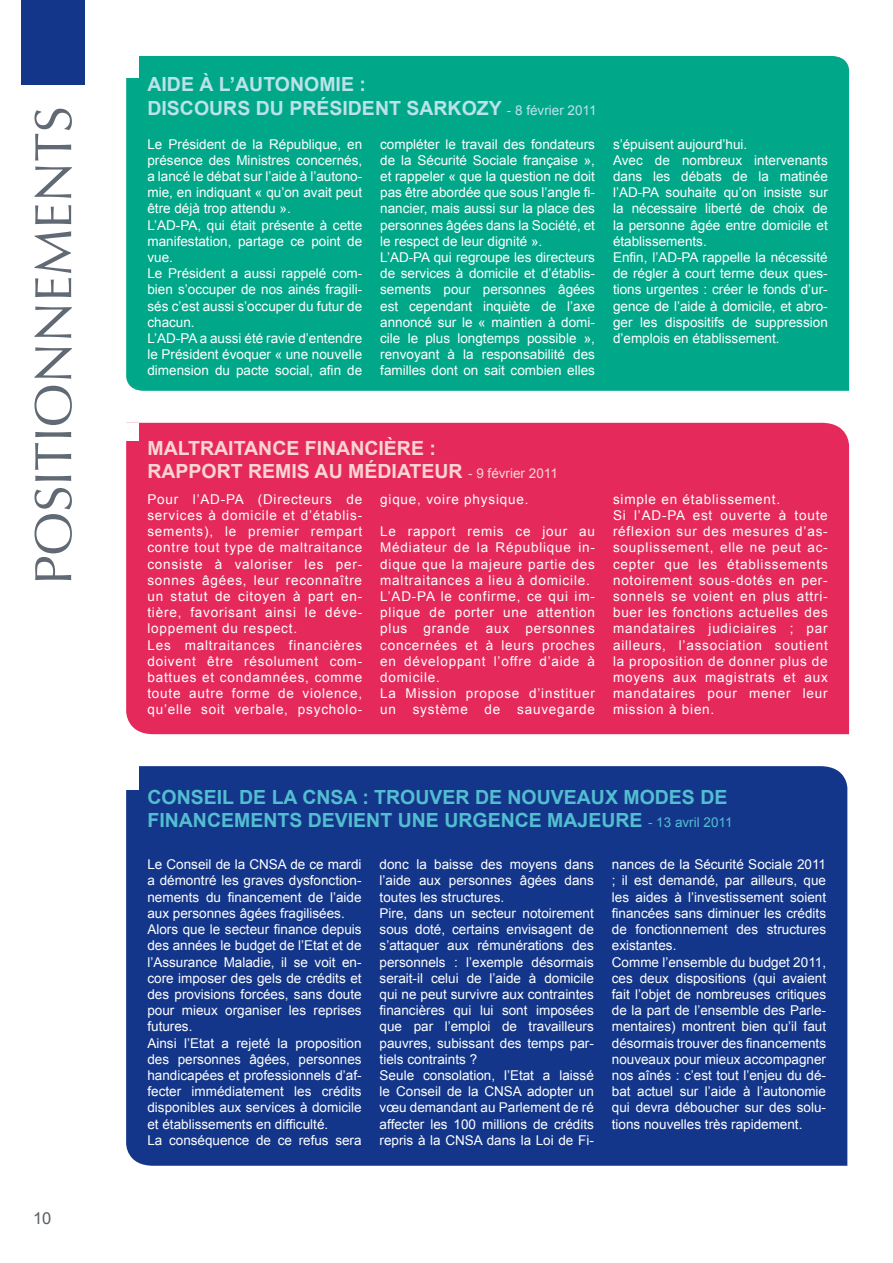
<style>
.page{position:relative;width:893px;height:1263px;background:#fff}
.page>*{position:absolute;margin:0;border:0;box-sizing:border-box;transform-origin:0 0}
.t1{font:52.5px "Optima";color:#616a74}
.t2{font:700 19.5px "Arial";color:#53bed0}
.t3{font:700 19.5px "Arial";color:#fad5d4}
.t4{font:700 19.5px "Arial";color:#bce2ea}
.t5{font:16.5px "Arial";color:#576065}
.t6{font:13.5px/16.2px "Arial";color:#fff}
.t7{font:13.5px/16.2px "Arial";letter-spacing:.06em;color:#fff}
.t8{font:13.5px "Arial";color:#bce2ea}
.t9{font:13.5px "Arial";color:#fad5d4}
.t10{font:13.5px "Arial";color:#53bed0}
.s1{font-weight:700;font-size:19.5px}
</style>
<div class="page">
<div style="left:21px;top:0;width:64px;height:85px;background:#13368a"></div>
<div style="left:126px;top:766px;width:721px;height:400px;background:#13368a"></div>
<div style="left:126px;top:766px;width:12px;height:24px;background:#fff"></div>
<div style="left:126px;top:423px;width:723px;height:311px;background:#e52a5b"></div>
<div style="left:126px;top:423px;width:12px;height:18px;background:#fff"></div>
<div style="left:126px;top:56px;width:723px;height:335px;background:#00a889"></div>
<div style="left:126px;top:56px;width:12px;height:21px;background:#fff"></div>
<h1 class="t1" style="left:23px;top:585px;width:480px;rotate:-90deg">POSITIONNEMENTS</h1>
<p class="t5" style="left:33px;top:1207px;width:20px">10</p>
<h2 class="t4" style="left:147px;top:72px;width:26px">AIDE</h2>
<h2 class="t4" style="left:199px;top:72px;width:42px">À L’AUTONOMIE</h2>
<h2 class="t4" style="left:359px;top:72px;width:8px">:</h2>
<h2 class="t4" style="left:147px;top:95px;width:14px">DISCOURS</h2>
<h2 class="t4" style="left:256px;top:95px;width:60px">DU PRÉSIDENT</h2>
<p class="t8" style="left:406px;top:101px;width:192px"><span class="s1">SARKOZY</span> - 8 février 2011</p>
<p class="t6" style="left:147px;top:136px;width:216px">Le Président de la République, en présence des Ministres concernés, a lancé le débat sur l’aide à l’autono&shy;mie, en indiquant « qu’on avait peut être déjà trop attendu ».<br>L’AD-PA, qui était présente à cette manifestation, partage ce point de vue.<br>Le Président a aussi rappelé com&shy;bien s’occuper de nos ainés fragili&shy;sés c’est aussi s’occuper du futur de chacun.<br>L’AD-PA a aussi été ravie d’entendre le Président évoquer « une nouvelle dimension du pacte social, afin de</p>
<p class="t6" style="left:380px;top:136px;width:216px">compléter le travail des fondateurs de la Sécurité Sociale française », et rappeler « que la question ne doit pas être abordée que sous l’angle fi&shy;nancier, mais aussi sur la place des personnes âgées dans la Société, et le respect de leur dignité ».<br>L’AD-PA qui regroupe les directeurs de services à domicile et d’établis&shy;sements pour personnes âgées est cependant inquiète de l’axe annoncé sur le « maintien à domi&shy;cile le plus longtemps possible », renvoyant à la responsabilité des familles dont on sait combien elles</p>
<p class="t6" style="left:613px;top:136px;width:216px">s’épuisent aujourd’hui.<br>Avec de nombreux intervenants dans les débats de la matinée l’AD-PA souhaite qu’on insiste sur la nécessaire liberté de choix de la personne âgée entre domicile et établissements.<br>Enfin, l’AD-PA rappelle la nécessité de régler à court terme deux ques&shy;tions urgentes : créer le fonds d’ur&shy;gence de l’aide à domicile, et abro&shy;ger les dispositifs de suppression d’emplois en établissement.</p>
<h2 class="t3" style="left:147px;top:435px;width:30px">MALTRAITANCE</h2>
<h2 class="t3" style="left:305px;top:435px;width:13px">FINANCIÈRE</h2>
<h2 class="t3" style="left:429px;top:435px;width:8px">:</h2>
<h2 class="t3" style="left:147px;top:459px;width:15px">RAPPORT</h2>
<h2 class="t3" style="left:248px;top:459px;width:13px">REMIS</h2>
<h2 class="t3" style="left:315px;top:459px;width:42px">AU MÉDIATEUR</h2>
<p class="t9" style="left:468px;top:465px;width:91px">- 9 février 2011</p>
<p class="t7" style="left:147px;top:491px;width:216px">Pour l’AD-PA (Directeurs de services à domicile et d’établis&shy;sements), le premier rempart contre tout type de maltraitance consiste à valoriser les per&shy;sonnes âgées, leur reconnaître un statut de citoyen à part en&shy;tière, favorisant ainsi le déve&shy;loppement du respect.<br>Les maltraitances financières doivent être résolument com&shy;battues et condamnées, comme toute autre forme de violence, qu’elle soit verbale, psycholo-</p>
<p class="t7" style="left:380px;top:491px;width:150px">gique, voire physique.</p>
<p class="t7" style="left:380px;top:523px;width:216px">Le rapport remis ce jour au<br>Médiateur de la République in&shy;dique que la majeure partie des maltraitances a lieu à domicile.<br>L’AD-PA le confirme, ce qui im&shy;plique de porter une attention plus grande aux personnes concernées et à leurs proches en développant l’offre d’aide à domicile.<br>La Mission propose d’instituer un système de sauvegarde</p>
<p class="t7" style="left:613px;top:491px;width:216px">simple en établissement.<br>Si l’AD-PA est ouverte à toute réflexion sur des mesures d’as&shy;souplissement, elle ne peut ac&shy;cepter que les établissements notoirement sous-dotés en per&shy;sonnels se voient en plus attri&shy;buer les fonctions actuelles des mandataires judiciaires ; par ailleurs, l’association soutient la proposition de donner plus de moyens aux magistrats et aux mandataires pour mener leur mission à bien.</p>
<h2 class="t2" style="left:147px;top:784px;width:27px">CONSEIL</h2>
<h2 class="t2" style="left:239px;top:784px;width:150px">DE LA CNSA : TROUVER</h2>
<h2 class="t2" style="left:475px;top:784px;width:48px">DE NOUVEAUX</h2>
<h2 class="t2" style="left:623px;top:784px;width:15px">MODES</h2>
<h2 class="t2" style="left:700px;top:784px;width:14px">DE</h2>
<h2 class="t2" style="left:147px;top:808px;width:14px">FINANCEMENTS</h2>
<h2 class="t2" style="left:308px;top:808px;width:13px">DEVIENT</h2>
<h2 class="t2" style="left:398px;top:808px;width:14px">UNE</h2>
<h2 class="t2" style="left:444px;top:808px;width:15px">URGENCE</h2>
<h2 class="t2" style="left:547px;top:808px;width:15px">MAJEURE</h2>
<p class="t10" style="left:648px;top:814px;width:86px">- 13 avril 2011</p>
<p class="t6" style="left:147px;top:856px;width:216px">Le Conseil de la CNSA de ce mardi a démontré les graves dysfonction&shy;nements du financement de l’aide aux personnes âgées fragilisées.<br>Alors que le secteur finance depuis des années le budget de l’Etat et de l’Assurance Maladie, il se voit en&shy;core imposer des gels de crédits et des provisions forcées, sans doute pour mieux organiser les reprises futures.<br>Ainsi l’Etat a rejeté la proposition des personnes âgées, personnes handicapées et professionnels d’af&shy;fecter immédiatement les crédits disponibles aux services à domicile et établissements en difficulté.<br>La conséquence de ce refus sera</p>
<p class="t6" style="left:380px;top:856px;width:216px">donc la baisse des moyens dans l’aide aux personnes âgées dans toutes les structures.<br>Pire, dans un secteur notoirement sous doté, certains envisagent de s’attaquer aux rémunérations des personnels : l’exemple désormais serait-il celui de l’aide à domicile qui ne peut survivre aux contraintes financières qui lui sont imposées que par l’emploi de travailleurs pauvres, subissant des temps par&shy;tiels contraints ?<br>Seule consolation, l’Etat a laissé le Conseil de la CNSA adopter un vœu demandant au Parlement de ré affecter les 100 millions de crédits repris à la CNSA dans la Loi de Fi-</p>
<p class="t6" style="left:612px;top:856px;width:216px">nances de la Sécurité Sociale 2011 ; il est demandé, par ailleurs, que les aides à l’investissement soient financées sans diminuer les crédits de fonctionnement des structures existantes.<br>Comme l’ensemble du budget 2011, ces deux dispositions (qui avaient fait l’objet de nombreuses critiques de la part de l’ensemble des Parle&shy;mentaires) montrent bien qu’il faut désormais trouver des financements nouveaux pour mieux accompagner nos aînés : c’est tout l’enjeu du dé&shy;bat actuel sur l’aide à l’autonomie qui devra déboucher sur des solu&shy;tions nouvelles très rapidement.</p>
</div>
